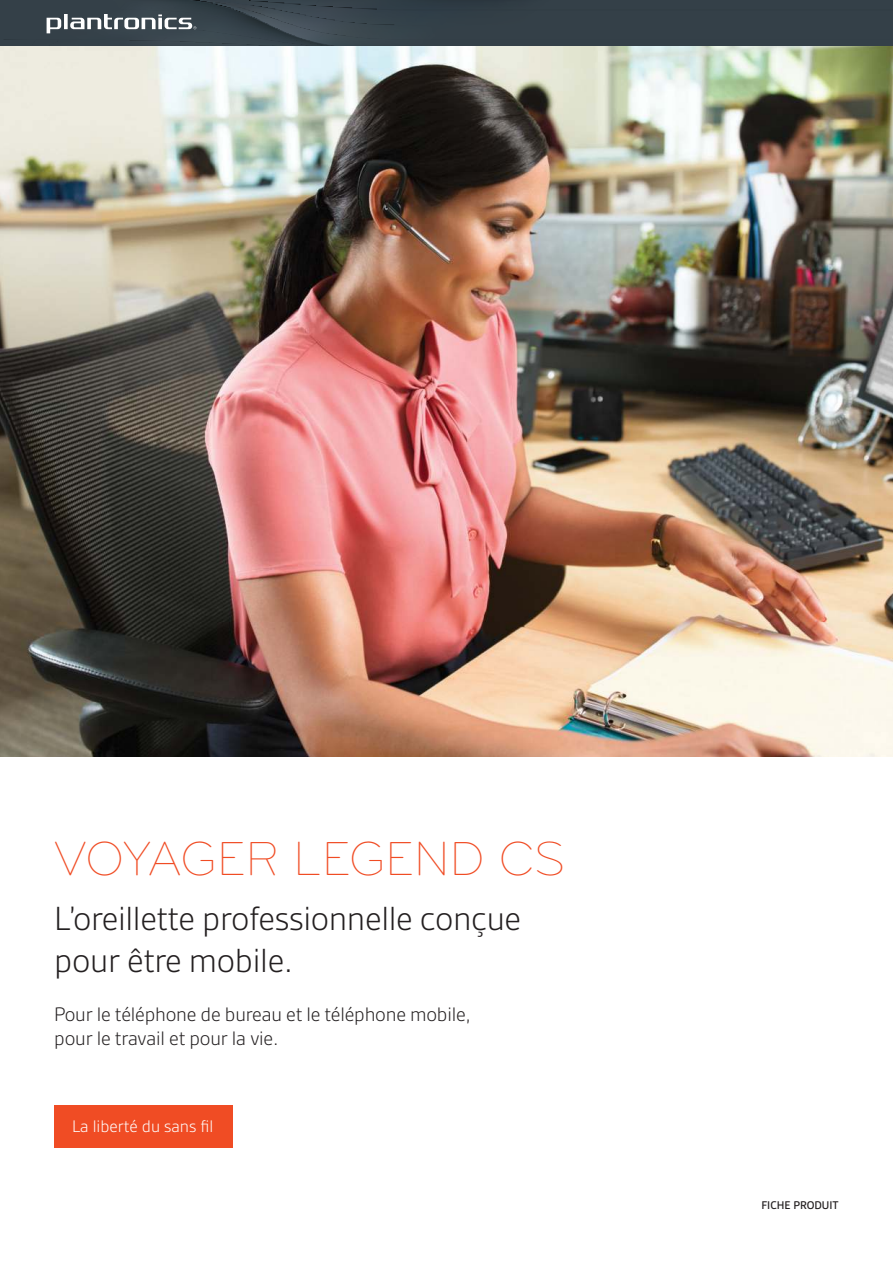
<style>
.page{position:relative;width:893px;height:1263px;background:#fff}
.page>*{position:absolute;margin:0;border:0;box-sizing:border-box;transform-origin:0 0}
.t1{font:300 49.5px "Bryant";letter-spacing:-.01em;color:#f04c24}
.t2{font:300 36px/42px "Gesta";letter-spacing:-.01em;color:#231f20}
.t3{font:300 21px/24px "Gesta";letter-spacing:-.01em;color:#231f20}
.t4{font:300 18px "Gesta";color:#fff}
.t5{font:500 12px "Gesta";color:#231f20}
</style>
<div class="page">
<div style="left:54px;top:1106px;width:179px;height:42px;background:#f04c24"></div>
<div style="left:332px;top:0;width:561px;height:9px;background:#344048"></div>
<div style="left:332px;top:9px;width:561px;height:38px;background:#344048"></div>
<img style="left:31px;top:40px;width:308px;height:7px">
<img style="left:0;top:0;width:332px;height:46px">
<svg style="left:47px;top:14px;width:149px;height:19px"></svg>
<img style="left:0;top:47px;width:893px;height:710px">
<h1 class="t1" style="left:54px;top:829px;width:512px">VOYAGER LEGEND CS</h1>
<h2 class="t2" style="left:54px;top:900px;width:469px">L’oreillette professionnelle conçue pour être mobile.</h2>
<p class="t3" style="left:54px;top:1004px;width:418px">Pour le téléphone de bureau et le téléphone mobile, pour le travail et pour la vie.</p>
<p class="t4" style="left:72px;top:1120px;width:143px">La liberté du sans fil</p>
<p class="t5" style="left:761px;top:1198px;width:79px">FICHE PRODUIT</p>
</div>
